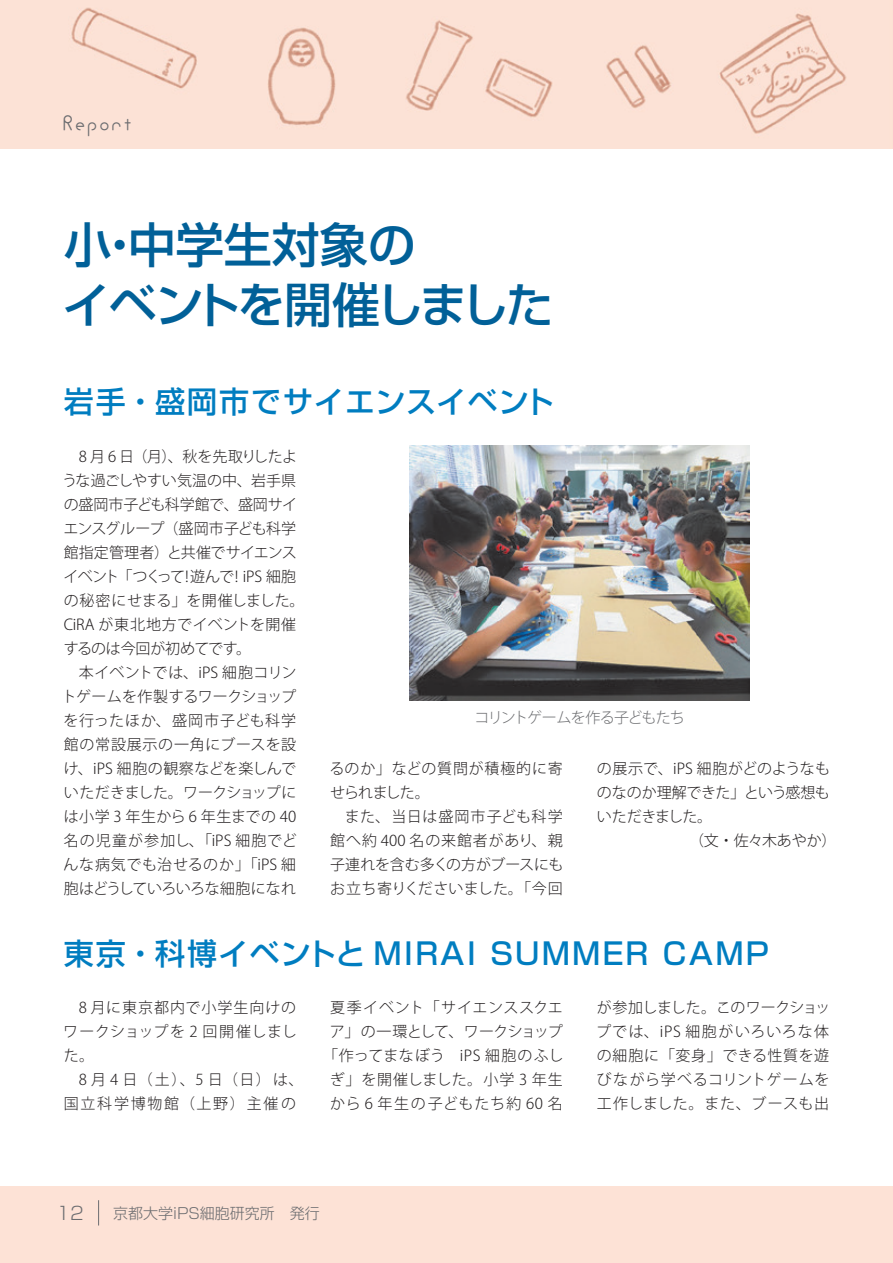
<style>
.page{position:relative;width:893px;height:1263px;background:#fff}
.page>*{position:absolute;margin:0;border:0;box-sizing:border-box;transform-origin:0 0}
.t1{font:500 48px/60px "Shin Go Pro";letter-spacing:-.03em;color:#016098}
.t2{font:500 30px "Shin Go Pro";letter-spacing:.07em;color:#007dc0}
.t3{font:500 30px "Shin Go Pro";letter-spacing:.04em;color:#007dc0}
.t4{font:22.5px "Ci RA Font Light";letter-spacing:.13em;color:#6c6d70}
.t5{font:300 18px "Shin Go Pro";color:#6c6d70}
.t6{font:300 15px/24px "Koz Go Pr 6 N";letter-spacing:.005em;color:#231f20;text-align:justify}
.t7{font:300 15px/24px "Koz Go Pr 6 N";letter-spacing:.04em;color:#231f20;text-align:center}
.t8{font:300 15px/24px "Koz Go Pr 6 N";letter-spacing:.115em;color:#231f20}
.t9{font:300 15px/24px "Koz Go Pr 6 N";letter-spacing:.045em;color:#231f20}
.t10{font:300 15px "Koz Go Pr 6 N";letter-spacing:-.02em;color:#231f20}
.t11{font:300 15px "Shin Go Pro";color:#6c6d70}
.t12{font:300 15px "Koz Go Pr 6 N";letter-spacing:-.065em;color:#6c6d70}
.t13{font:300 15px "Koz Go Pr 6 N";letter-spacing:-.035em;color:#231f20}
</style>
<div class="page">
<div style="left:0;top:1186px;width:893px;height:77px;background:#fde2d6"></div>
<img style="left:0;top:0;width:893px;height:149px">
<svg style="left:98px;top:1200px;width:1px;height:25px"></svg>
<img style="left:410px;top:445px;width:340px;height:255px">
<h3 class="t4" style="left:64px;top:115px;width:70px">Report</h3>
<h1 class="t1" style="left:62px;top:209px;width:493px">小・中学生対象の<br>イベントを開催しました</h1>
<h2 class="t3" style="left:64px;top:377px;width:492px">岩手・盛岡市でサイエンスイベント</h2>
<p class="t6" style="left:62px;top:444px;width:244px;text-align:left;text-indent:17px">8 月 6 日（月）、秋を先取りしたような過ごしやすい気温の中、岩手県の盛岡市子ども科学館で、盛岡サイエンスグループ（盛岡市子ども科学館指定管理者）と共催でサイエンスイベント「つくって！遊んで！iPS 細胞の秘密にせまる」を開催しました。<br>CiRA が東北地方でイベントを開催するのは今回が初めてです。</p>
<p class="t6" style="left:62px;top:660px;width:237px;text-indent:17px">本イベントでは、iPS 細胞コリントゲームを作製するワークショップを行ったほか、盛岡市子ども科学館の常設展示の一角にブースを設け、iPS 細胞の観察などを楽しんでいただきました。ワークショップには小学 3 年生から 6 年生までの 40名の児童が参加し、「iPS 細胞でどんな病気でも治せるのか」「iPS 細胞はどうしていろいろな細胞になれ</p>
<p class="t12" style="left:475px;top:709px;width:212px">コリントゲームを作る子どもたち</p>
<p class="t9" style="left:329px;top:756px;width:235px">るのか」などの質問が積極的に寄せられました。</p>
<p class="t6" style="left:330px;top:804px;width:235px;text-indent:14px">また、当日は盛岡市子ども科学館へ約 400 名の来館者があり、親子連れを含む多くの方がブースにもお立ち寄りくださいました。「今回</p>
<p class="t6" style="left:597px;top:756px;width:235px">の展示で、iPS 細胞がどのようなも</p>
<p class="t10" style="left:597px;top:784px;width:235px">のなのか理解できた」という感想も</p>
<p class="t13" style="left:597px;top:808px;width:117px">いただきました。</p>
<p class="t6" style="left:689px;top:828px;width:149px">（文・佐々木あやか）</p>
<h2 class="t2" style="left:64px;top:929px;width:706px">東京・科博イベントと MIRAI SUMMER CAMP</h2>
<p class="t6" style="left:63px;top:996px;width:235px;text-indent:16px">8 月に東京都内で小学生向けのワークショップを 2 回開催しました。</p>
<p class="t8" style="left:64px;top:1068px;width:241px;text-indent:15px">8 月 4 日（土）、5 日（日）は、国立科学博物館（上野）主催の</p>
<p class="t7" style="left:323px;top:996px;width:242px">夏季イベント「サイエンススクエア」の一環として、ワークショップ「作ってまなぼう　iPS 細胞のふしぎ」を開催しました。小学 3 年生から 6 年生の子どもたち約 60 名</p>
<p class="t6" style="left:596px;top:996px;width:236px">が参加しました。このワークショップでは、iPS 細胞がいろいろな体の細胞に「変身」できる性質を遊びながら学べるコリントゲームを工作しました。また、ブースも出</p>
<p class="t5" style="left:57px;top:1198px;width:29px">12</p>
<p class="t11" style="left:113px;top:1201px;width:208px">京都大学iPS細胞研究所　発行</p>
</div>
